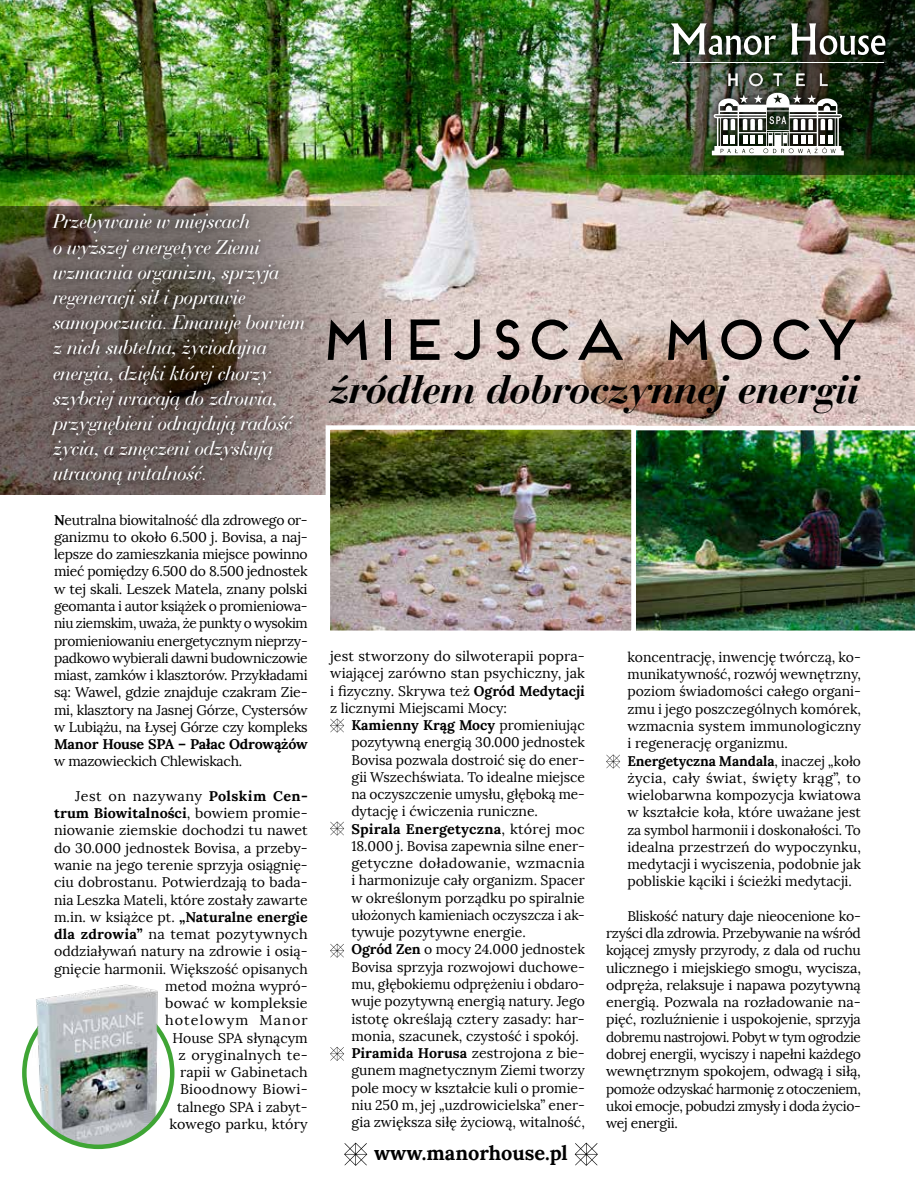
<style>
.page{position:relative;width:915px;height:1183px;background:#fff}
.page>*{position:absolute;margin:0;border:0;box-sizing:border-box;transform-origin:0 0}
.t1{font:57.6px "Frontage Pl";letter-spacing:-.135em;color:#000}
.t2{font:italic 700 41.55px "Bauer Bodni EU";color:#000}
.t3{font:italic 21px/25.2px "Bauer Bodni EU";color:#fff}
.t4{font:700 19.95px "Lora";color:#000}
.t5{font:13.95px/17.2px "Lora";color:#000;text-align:justify}
.t6{font:700 13.95px "Lora";letter-spacing:-.015em;color:#000}
.t7{font:13.95px "Lora";letter-spacing:-.02em;color:#000}
.s1{font-weight:700}
</style>
<div class="page">
<img style="left:0;top:0;width:914px;height:423px">
<svg style="left:0;top:206px;width:410px;height:288px;background:#9c8f88"></svg>
<img style="left:551px;top:0;width:363px;height:174px">
<img style="left:24px;top:998px;width:148px;height:148px;border-radius:74px">
<img style="left:24px;top:984px;width:148px;height:116px">
<img style="left:637px;top:423px;width:277px;height:208px">
<img style="left:323px;top:423px;width:314px;height:208px">
<svg style="left:330px;top:718px;width:14px;height:14px"></svg>
<svg style="left:330px;top:821px;width:14px;height:14px"></svg>
<svg style="left:330px;top:943px;width:14px;height:14px"></svg>
<svg style="left:330px;top:1047px;width:14px;height:13px"></svg>
<svg style="left:606px;top:754px;width:14px;height:14px"></svg>
<svg style="left:344px;top:1142px;width:23px;height:23px"></svg>
<svg style="left:574px;top:1142px;width:23px;height:23px"></svg>
<div style="left:45px;top:206px;width:267px;height:286px;background:#000;opacity:.75"></div>
<div style="left:662px;top:15px;width:231px;height:149px;background:#000;opacity:.75"></div>
<svg style="left:670px;top:23px;width:105px;height:32px"></svg>
<svg style="left:790px;top:23px;width:95px;height:32px"></svg>
<hr style="left:672px;top:62px;width:211px;height:1px;background:#fff">
<svg style="left:728px;top:73px;width:99px;height:13px"></svg>
<svg style="left:711px;top:92px;width:132px;height:63px"></svg>
<p class="t3" style="left:54px;top:209px;width:253px">Przebywanie w miejscach<br>o wyższej energetyce Ziemi wzmacnia organizm, sprzyja regeneracji sił i poprawie samopoczucia. Emanuje bowiem z nich subtelna, życiodajna energia, dzięki której chorzy szybciej wracają do zdrowia, przygnębieni odnajdują radość życia, a zmęczeni odzyskują utraconą witalność.</p>
<p class="t5" style="left:54px;top:511px;width:255px"><span class="s1">N</span>eutralna biowitalność dla zdrowego or&shy;ganizmu to około 6.500 j. Bovisa, a naj&shy;lepsze do zamieszkania miejsce powinno mieć pomiędzy 6.500 do 8.500 jednostek w tej skali. Leszek Matela, znany polski geomanta i autor książek o promieniowa&shy;niu ziemskim, uważa, że punkty o wysokim promieniowaniu energetycznym nieprzy&shy;padkowo wybierali dawni budowniczowie miast, zamków i klasztorów. Przykładami są: Wawel, gdzie znajduje czakram Zie&shy;mi, klasztory na Jasnej Górze, Cystersów w Lubiążu, na Łysej Górze czy kompleks</p>
<p class="t6" style="left:54px;top:734px;width:255px">Manor House SPA – Pałac Odrowążów</p>
<p class="t7" style="left:54px;top:752px;width:190px">w mazowieckich Chlewiskach.</p>
<p class="t5" style="left:54px;top:787px;width:255px;text-align:right">Jest on nazywany <span class="s1">Polskim Cen&shy;trum Biowitalności</span>, bowiem promie&shy;niowanie ziemskie dochodzi tu nawet do 30.000 jednostek Bovisa, a przeby&shy;wanie na jego terenie sprzyja osiągnię&shy;ciu dobrostanu. Potwierdzają to bada&shy;nia Leszka Mateli, które zostały zawarte m.in. w książce pt. <span class="s1">„Naturalne energie dla zdrowia”</span> na temat pozytywnych oddziaływań natury na zdrowie i osią&shy;gnięcie harmonii. Większość opisanych metod można wypró-<br>bować w kompleksie<br>hotelowym Manor<br>House SPA słynącym<br>z oryginalnych te-<br>rapii w Gabinetach<br>Bioodnowy Biowi-<br>talnego SPA i zabyt-<br>kowego parku, który</p>
<h1 class="t1" style="left:311px;top:305px;width:549px">MIEJSCA MOCY</h1>
<h2 class="t2" style="left:330px;top:363px;width:531px">źródłem dobroczynnej energii</h2>
<p class="t5" style="left:330px;top:647px;width:256px">jest stworzony do silwoterapii popra&shy;wiającej zarówno stan psychiczny, jak i fizyczny. Skrywa też <span class="s1">Ogród Medytacji </span>z licznymi Miejscami Mocy:</p>
<p class="t5" style="left:351px;top:716px;width:235px;text-align:left"><span class="s1">Kamienny Krąg Mocy</span> promieniując pozytywną energią 30.000 jednostek Bovisa pozwala dostroić się do ener&shy;gii Wszechświata. To idealne miejsce na oczyszczenie umysłu, głęboką me&shy;dytację i ćwiczenia runiczne.<br><span class="s1">Spirala Energetyczna</span>, której moc 18.000 j. Bovisa zapewnia silne ener&shy;getyczne doładowanie, wzmacnia i harmonizuje cały organizm. Spacer w określonym porządku po spiralnie ułożonych kamieniach oczyszcza i ak&shy;tywuje pozytywne energie.<br><span class="s1">Ogród Zen</span> o mocy 24.000 jednostek Bovisa sprzyja rozwojowi duchowe&shy;mu, głębokiemu odprężeniu i obdaro&shy;wuje pozytywną energią natury. Jego istotę określają cztery zasady: har&shy;monia, szacunek, czystość i spokój.<br><span class="s1">Piramida Horusa</span> zestrojona z bie&shy;gunem magnetycznym Ziemi tworzy pole mocy w kształcie kuli o promie&shy;niu 250 m, jej „uzdrowicielska” ener&shy;gia zwiększa siłę życiową, witalność,</p>
<h3 class="t4" style="left:374px;top:1139px;width:195px">www.manorhouse.pl</h3>
<p class="t5" style="left:627px;top:648px;width:235px;text-align:left">koncentrację, inwencję twórczą, ko&shy;munikatywność, rozwój wewnętrzny, poziom świadomości całego organi&shy;zmu i jego poszczególnych komórek, wzmacnia system immunologiczny i regenerację organizmu.<br><span class="s1">Energetyczna Mandala</span>, inaczej „koło życia, cały świat, święty krąg”, to wielobarwna kompozycja kwiatowa w kształcie koła, które uważane jest za symbol harmonii i doskonałości. To idealna przestrzeń do wypoczynku, medytacji i wyciszenia, podobnie jak pobliskie kąciki i ścieżki medytacji.</p>
<p class="t5" style="left:606px;top:907px;width:256px;text-indent:21px">Bliskość natury daje nieocenione ko&shy;rzyści dla zdrowia. Przebywanie na wśród kojącej zmysły przyrody, z dala od ruchu ulicznego i miejskiego smogu, wycisza, odpręża, relaksuje i napawa pozytywną energią. Pozwala na rozładowanie na&shy;pięć, rozluźnienie i uspokojenie, sprzyja dobremu nastrojowi. Pobyt w tym ogrodzie dobrej energii, wyciszy i napełni każdego wewnętrznym spokojem, odwagą i siłą, pomoże odzyskać harmonię z otoczeniem, ukoi emocje, pobudzi zmysły i doda życio&shy;wej energii.</p>
</div>
